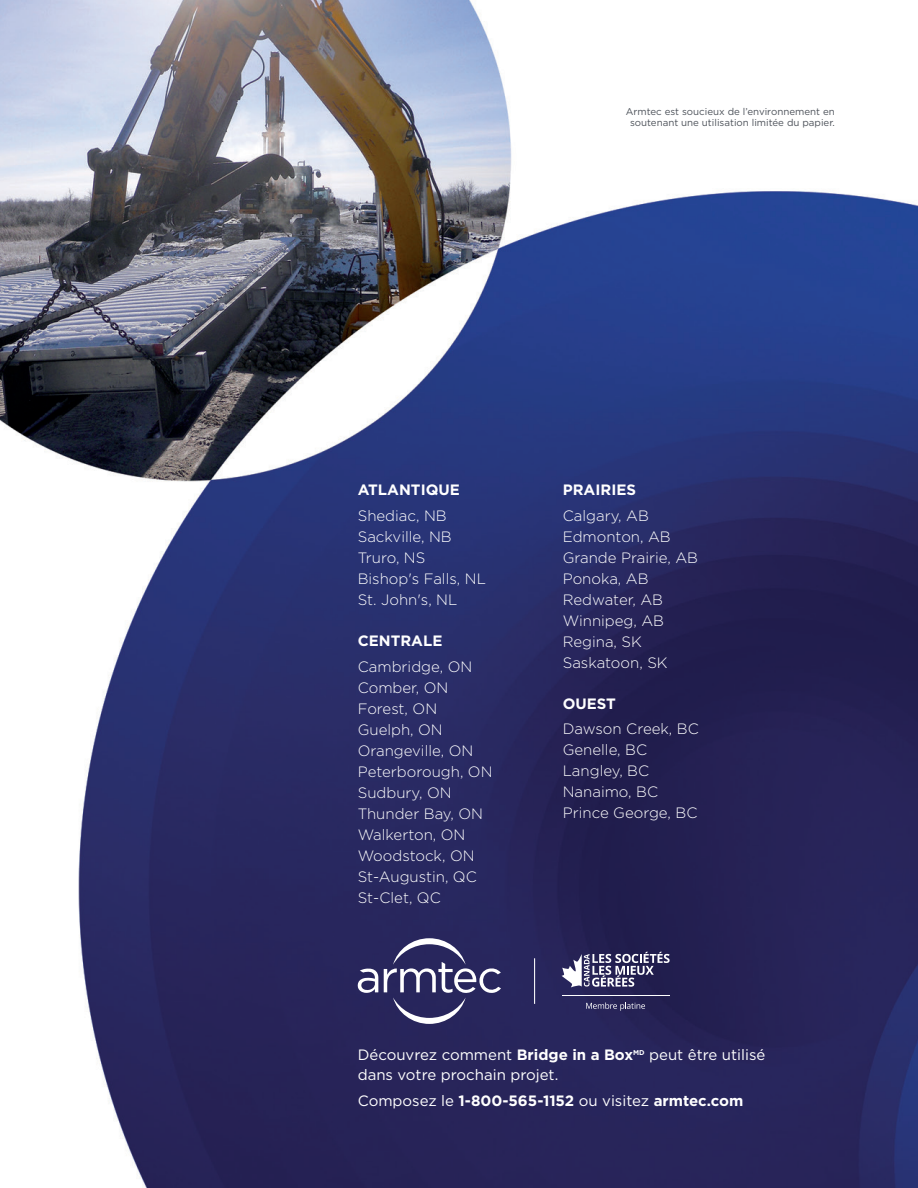
<style>
.page{position:relative;width:918px;height:1188px;background:#fff}
.page>*{position:absolute;margin:0;border:0;box-sizing:border-box;transform-origin:0 0}
.t1{font:300 15px/21px "Gotham";color:#fff}
.t2{font:700 15px "Gotham";color:#fff}
.t3{font:15px/19.5px "Gotham";color:#fff}
.t4{font:9.75px/11.7px "Gotham";color:#4c5159;text-align:center}
.s1{font-weight:700}
.s2{font-weight:400}
</style>
<div class="page">
<img style="left:0;top:0;width:918px;height:1188px">
<svg style="left:357px;top:968px;width:21px;height:25px"></svg>
<svg style="left:384px;top:938px;width:117px;height:86px;background:#4c4a78"></svg>
<hr style="left:534px;top:958px;width:1px;height:46px;background:#fff">
<svg style="left:562px;top:952px;width:108px;height:35px"></svg>
<hr style="left:562px;top:995px;width:108px;height:1px;background:#fff">
<svg style="left:586px;top:1002px;width:59px;height:9px"></svg>
<p class="t4" style="left:626px;top:105px;width:211px">Armtec est soucieux de l’environnement en soutenant une utilisation limitée du papier.</p>
<p class="t2" style="left:358px;top:480px;width:104px">ATLANTIQUE</p>
<p class="t1" style="left:358px;top:504px;width:130px">Shediac, NB<br>Sackville, NB<br>Truro, NS<br>Bishop's Falls, NL<br>St. John's, NL</p>
<p class="t2" style="left:358px;top:631px;width:86px">CENTRALE</p>
<p class="t1" style="left:358px;top:655px;width:136px">Cambridge, ON<br>Comber, ON<br>Forest, ON<br>Guelph, ON<br>Orangeville, ON<br>Peterborough, ON<br>Sudbury, ON<br>Thunder Bay, ON<br>Walkerton, ON<br>Woodstock, ON<br>St-Augustin, QC<br>St-Clet, QC</p>
<p class="t2" style="left:563px;top:480px;width:75px">PRAIRIES</p>
<p class="t1" style="left:563px;top:504px;width:137px">Calgary, AB<br>Edmonton, AB<br>Grande Prairie, AB<br>Ponoka, AB<br>Redwater, AB<br>Winnipeg, AB<br>Regina, SK<br>Saskatoon, SK</p>
<p class="t2" style="left:563px;top:694px;width:55px">OUEST</p>
<p class="t1" style="left:563px;top:718px;width:138px">Dawson Creek, BC<br>Genelle, BC<br>Langley, BC<br>Nanaimo, BC<br>Prince George, BC</p>
<p class="t3" style="left:358px;top:1045px;width:409px">Découvrez comment <span class="s1">Bridge in a Box</span><sup>MD</sup> peut être utilisé dans votre prochain projet.</p>
<p class="t2" style="left:358px;top:1091px;width:387px"><span class="s2">Composez le</span> 1-800-565-1152 <span class="s2">ou visitez</span> armtec.com</p>
</div>
